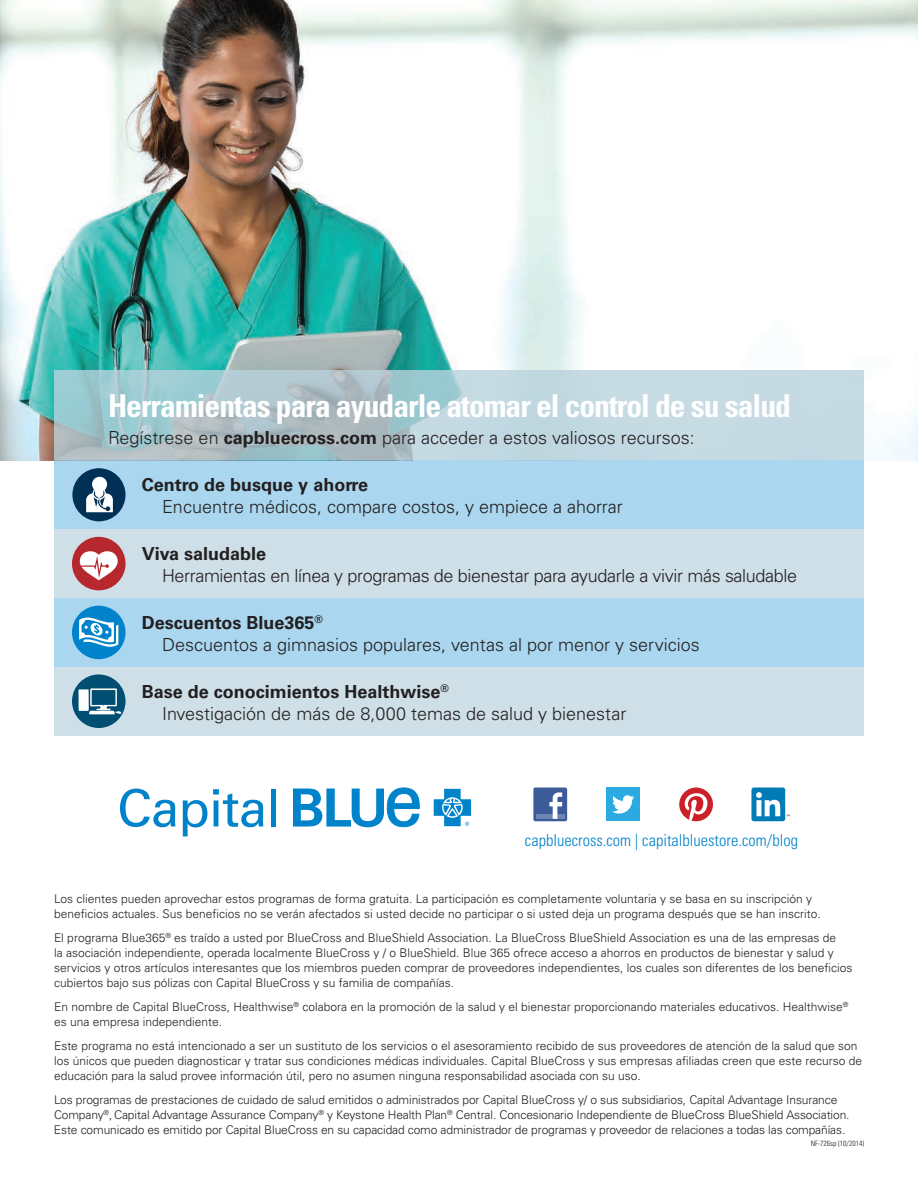
<style>
.page{position:relative;width:918px;height:1188px;background:#fff}
.page>*{position:absolute;margin:0;border:0;box-sizing:border-box;transform-origin:0 0}
.Tagline_and_referenc{font:700 condensed 31.5px "Univers LT Std";letter-spacing:-.03em;color:#fff}
.Tagline_and_referenc-2{font:300 18px/22.5px "Univers LT Std";color:#231f20}
.Tagline_and_referenc-3{font:300 18px/22.5px "Univers LT Std";letter-spacing:-.02em;color:#231f20}
.t1{font:300 condensed 16.5px "Univers LT Std";color:#0083ca}
.Disclaimers{font:300 12px/15px "Univers LT Std";color:#231f20}
.t2{font:300 condensed 7.5px "Univers LT Std";color:#231f20}
.s1{font-weight:700}
</style>
<div class="page">
<img style="left:0;top:0;width:918px;height:460px">
<div style="left:54px;top:667px;width:810px;height:69px;background:#cedfe7"></div>
<div style="left:54px;top:598px;width:810px;height:69px;background:#aad7ef"></div>
<div style="left:54px;top:529px;width:810px;height:69px;background:#cedfe7"></div>
<svg style="left:54px;top:371px;width:810px;height:89px;background:#b6ced5"></svg>
<div style="left:54px;top:460px;width:810px;height:69px;background:#aad7ef"></div>
<svg style="left:72px;top:468px;width:54px;height:53px"></svg>
<div style="left:72px;top:606px;width:54px;height:53px;background:#0083ca;border-radius:50%"></div>
<svg style="left:79px;top:612px;width:39px;height:40px"></svg>
<div style="left:72px;top:537px;width:54px;height:53px;background:#b6282d;border-radius:50%"></div>
<svg style="left:80px;top:551px;width:38px;height:29px"></svg>
<div style="left:72px;top:674px;width:54px;height:54px;background:#004e71;border-radius:50%"></div>
<svg style="left:78px;top:688px;width:43px;height:27px"></svg>
<svg style="left:120px;top:789px;width:55px;height:38px"></svg>
<svg style="left:183px;top:800px;width:24px;height:36px"></svg>
<svg style="left:213px;top:789px;width:50px;height:38px"></svg>
<div style="left:271px;top:789px;width:5px;height:37px;background:#0083ca"></div>
<svg style="left:293px;top:788px;width:127px;height:40px"></svg>
<svg style="left:434px;top:789px;width:37px;height:37px"></svg>
<div style="left:751px;top:788px;width:34px;height:33px;background:#007bb6;border-radius:2px"></div>
<svg style="left:756px;top:792px;width:24px;height:24px"></svg>
<div style="left:533px;top:788px;width:34px;height:33px;background:#3b5b99;border-radius:2px"></div>
<div style="left:536px;top:814px;width:29px;height:5px;background:#6d84b3"></div>
<svg style="left:549px;top:792px;width:13px;height:27px"></svg>
<div style="left:606px;top:788px;width:34px;height:33px;background:#2aaae1"></div>
<svg style="left:612px;top:795px;width:22px;height:19px"></svg>
<svg style="left:679px;top:788px;width:34px;height:33px"></svg>
<p class="Tagline_and_referenc" style="left:108px;top:387px;width:684px">Herramientas para ayudarle atomar el control de su salud</p>
<p class="Tagline_and_referenc-2" style="left:108px;top:427px;width:588px">Regístrese en <span class="s1">capbluecross.com</span> para acceder a estos valiosos recursos:</p>
<p class="Tagline_and_referenc-2" style="left:162px;top:473px;width:462px;text-indent:-20px"><span class="s1">Centro de busque y ahorre<br></span>Encuentre médicos, compare costos, y empiece a ahorrar</p>
<p class="Tagline_and_referenc-3" style="left:162px;top:542px;width:637px;text-indent:-20px"><span class="s1">Viva saludable<br></span>Herramientas en línea y programas de bienestar para ayudarle a vivir más saludable</p>
<p class="Tagline_and_referenc-2" style="left:162px;top:611px;width:539px;text-indent:-20px"><span class="s1">Descuentos Blue365</span><sup>®<br></sup>Descuentos a gimnasios populares, ventas al por menor y servicios</p>
<p class="Tagline_and_referenc-2" style="left:162px;top:680px;width:466px;text-indent:-20px"><span class="s1">Base de conocimientos Healthwise</span><sup>®<br></sup>Investigación de más de 8,000 temas de salud y bienestar</p>
<p class="t1" style="left:525px;top:830px;width:275px">capbluecross.com | capitalbluestore.com/blog</p>
<p class="Disclaimers" style="left:54px;top:891px;width:768px">Los clientes pueden aprovechar estos programas de forma gratuita. La participación es completamente voluntaria y se basa en su inscripción y beneficios actuales. Sus beneficios no se verán afectados si usted decide no participar o si usted deja un programa después que se han inscrito.</p>
<p class="Disclaimers" style="left:54px;top:930px;width:800px">El programa Blue365<sup>®</sup> es traído a usted por BlueCross and BlueShield Association. La BlueCross BlueShield Association es una de las empresas de<br>la asociación independiente, operada localmente BlueCross y / o BlueShield. Blue 365 ofrece acceso a ahorros en productos de bienestar y salud y servicios y otros artículos interesantes que los miembros pueden comprar de proveedores independientes, los cuales son diferentes de los beneficios cubiertos bajo sus pólizas con Capital BlueCross y su familia de compañías.</p>
<p class="Disclaimers" style="left:54px;top:999px;width:796px">En nombre de Capital BlueCross, Healthwise<sup>®</sup> colabora en la promoción de la salud y el bienestar proporcionando materiales educativos. Healthwise<sup>® </sup>es una empresa independiente.</p>
<p class="Disclaimers" style="left:54px;top:1038px;width:810px">Este programa no está intencionado a ser un sustituto de los servicios o el asesoramiento recibido de sus proveedores de atención de la salud que son los únicos que pueden diagnosticar y tratar sus condiciones médicas individuales. Capital BlueCross y sus empresas afiliadas creen que este recurso de educación para la salud provee información útil, pero no asumen ninguna responsabilidad asociada con su uso.</p>
<p class="Disclaimers" style="left:54px;top:1092px;width:797px">Los programas de prestaciones de cuidado de salud emitidos o administrados por Capital BlueCross y/ o sus subsidiarios, Capital Advantage Insurance<br>Company<sup>®</sup>, Capital Advantage Assurance Company<sup>®</sup> y Keystone Health Plan<sup>®</sup> Central. Concesionario Independiente de BlueCross BlueShield Association.<br>Este comunicado es emitido por Capital BlueCross en su capacidad como administrador de programas y proveedor de relaciones a todas las compañías.</p>
<p class="t2" style="left:811px;top:1139px;width:55px">NF-726sp (10/2014)</p>
</div>
